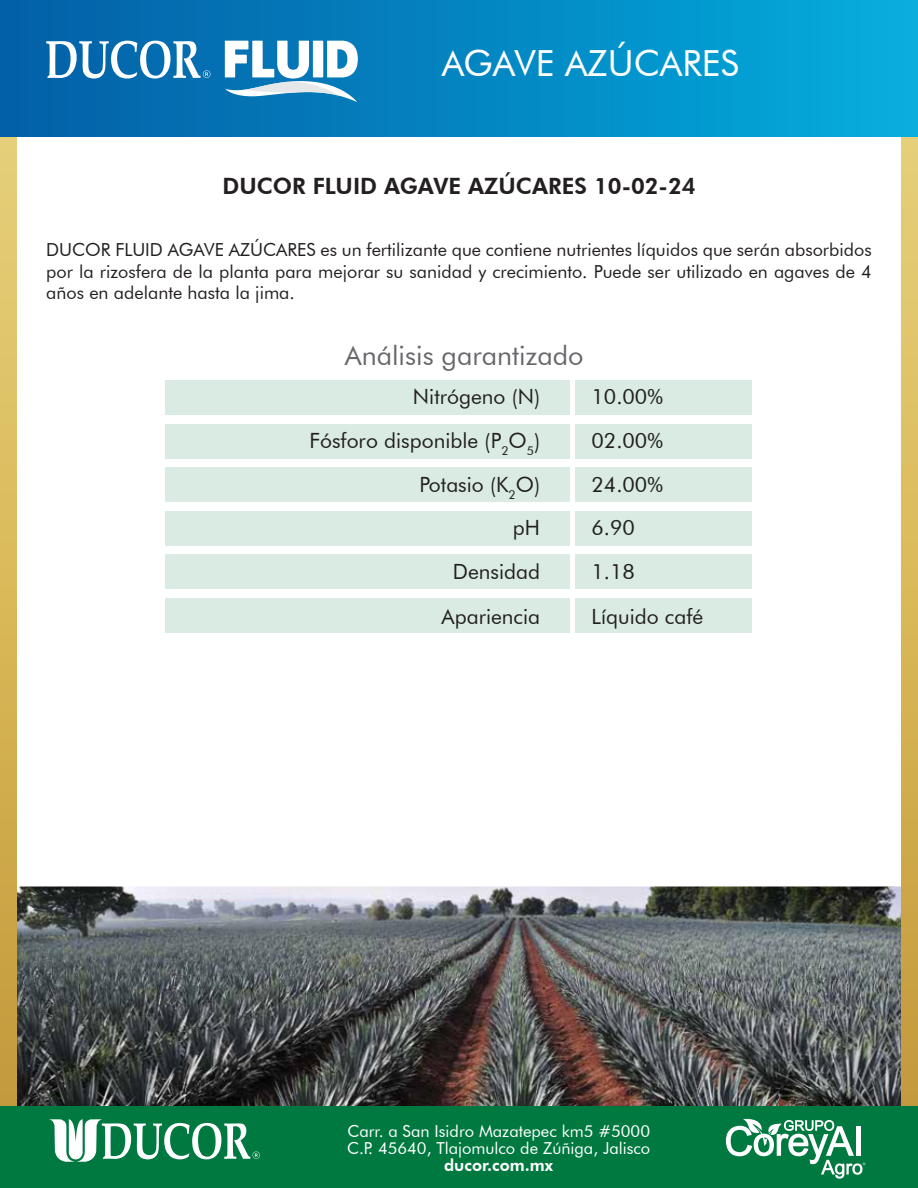
<style>
.page{position:relative;width:918px;height:1188px;background:#fff}
.page>*{position:absolute;margin:0;border:0;box-sizing:border-box;transform-origin:0 0}
.t1{font:36px "Futura BT";color:#fff}
.t2{font:27px "Futura BT";color:#67686b}
.t3{font:800 22.5px "Futura BT";color:#231f20}
.t4{font:21px/43.5px "Futura BT";color:#231f20}
.t5{font:18px/21.6px "Futura BT";color:#231f20;text-align:justify}
.t6{font:16.5px/16.5px "Futura BT";color:#fff}
.t7{font:800 16.5px "Futura BT";color:#fff}
</style>
<div class="page">
<img style="left:16px;top:886px;width:886px;height:221px">
<svg style="left:0;top:136px;width:16px;height:971px"></svg>
<svg style="left:902px;top:136px;width:16px;height:971px"></svg>
<div style="left:166px;top:380px;width:404px;height:35px;background:#d9ebe2"></div>
<div style="left:576px;top:380px;width:176px;height:35px;background:#d9ebe2"></div>
<div style="left:166px;top:424px;width:404px;height:34px;background:#d9ebe2"></div>
<div style="left:576px;top:424px;width:176px;height:34px;background:#d9ebe2"></div>
<div style="left:166px;top:467px;width:404px;height:35px;background:#d9ebe2"></div>
<div style="left:576px;top:467px;width:176px;height:35px;background:#d9ebe2"></div>
<div style="left:166px;top:511px;width:404px;height:34px;background:#d9ebe2"></div>
<div style="left:576px;top:511px;width:176px;height:34px;background:#d9ebe2"></div>
<div style="left:576px;top:554px;width:176px;height:35px;background:#d9ebe2"></div>
<div style="left:166px;top:554px;width:404px;height:35px;background:#d9ebe2"></div>
<div style="left:576px;top:598px;width:176px;height:34px;background:#d9ebe2"></div>
<div style="left:166px;top:598px;width:404px;height:34px;background:#d9ebe2"></div>
<div style="left:0;top:0;width:918px;height:136px;background:linear-gradient(to right,#045ea6,#05addd)"></div>
<div style="left:0;top:1107px;width:918px;height:81px;background:#007940"></div>
<svg style="left:46px;top:41px;width:164px;height:38px"></svg>
<svg style="left:225px;top:41px;width:133px;height:61px"></svg>
<svg style="left:49px;top:1119px;width:211px;height:43px"></svg>
<svg style="left:726px;top:1118px;width:139px;height:61px"></svg>
<h1 class="t1" style="left:442px;top:41px;width:299px">AGAVE AZÚCARES</h1>
<p class="t3" style="left:222px;top:173px;width:475px">DUCOR FLUID AGAVE AZÚCARES 10-02-24</p>
<p class="t5" style="left:46px;top:239px;width:827px">DUCOR FLUID AGAVE AZÚCARES es un fertilizante que contiene nutrientes líquidos que serán absorbidos por la rizosfera de la planta para mejorar su sanidad y crecimiento. Puede ser utilizado en agaves de 4 años en adelante hasta la jima.</p>
<h2 class="t2" style="left:345px;top:339px;width:240px">Análisis garantizado</h2>
<p class="t4" style="left:309px;top:375px;width:232px;text-align:right">Nitrógeno (N)<br>Fósforo disponible (P<sub>2</sub>O<sub>5</sub>)</p>
<p class="t4" style="left:592px;top:375px;width:73px">10.00%<br>02.00%</p>
<p class="t4" style="left:419px;top:463px;width:122px">Potasio (K<sub>2</sub>O)</p>
<p class="t4" style="left:592px;top:463px;width:73px">24.00%</p>
<p class="t4" style="left:513px;top:506px;width:29px">pH</p>
<p class="t4" style="left:592px;top:505px;width:113px;line-height:44.2px">6.90<br>1.18<br>Líquido café</p>
<p class="t4" style="left:442px;top:549px;width:100px;line-height:44.5px;text-align:center">Densidad<br>Apariencia</p>
<p class="t6" style="left:347px;top:1123px;width:305px">Carr. a San Isidro Mazatepec km5 #5000<br>C.P. 45640, Tlajomulco de Zúñiga, Jalisco</p>
<p class="t7" style="left:444px;top:1155px;width:110px">ducor.com.mx</p>
</div>
